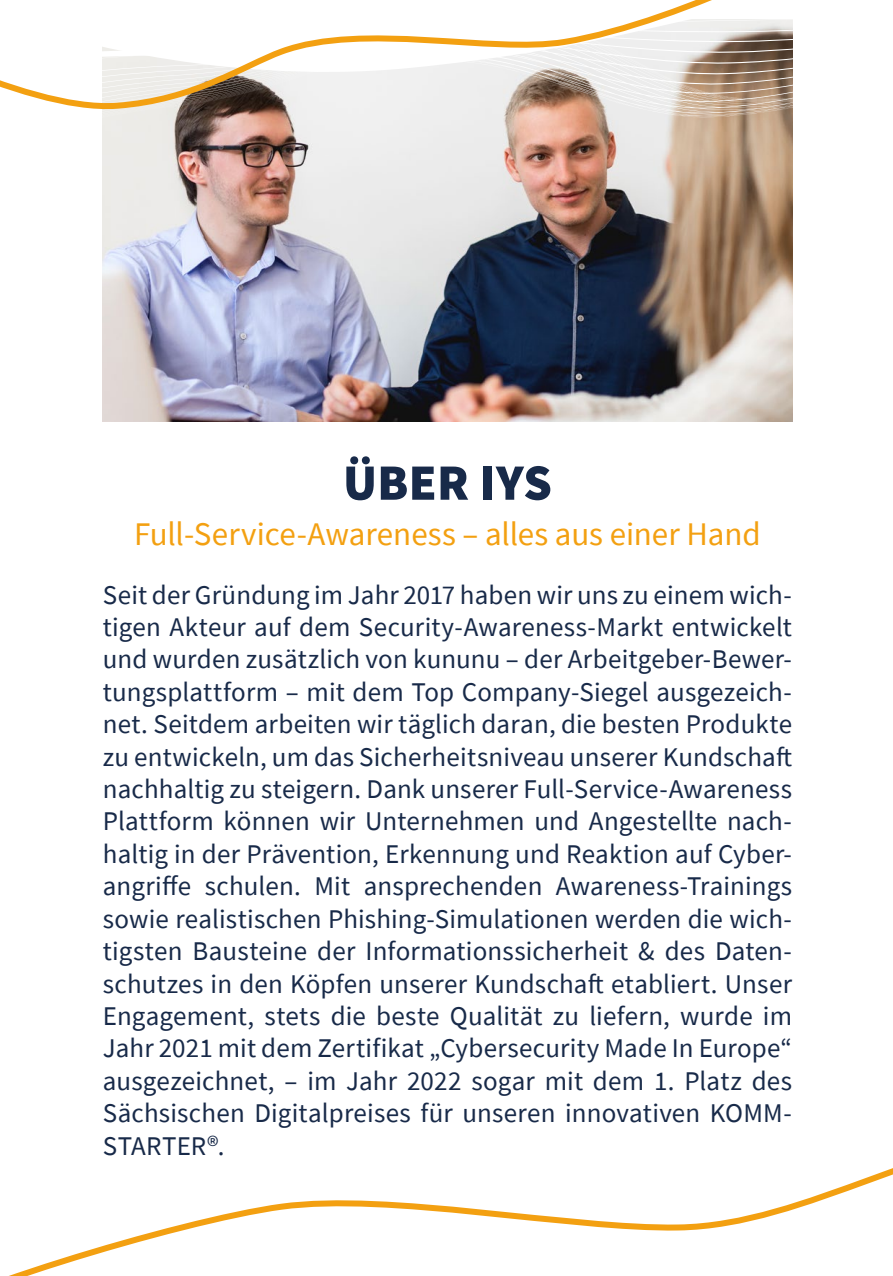
<style>
.page{position:relative;width:893px;height:1276px;background:#fff}
.page>*{position:absolute;margin:0;border:0;box-sizing:border-box;transform-origin:0 0}
.t1{font:900 51px "Source Sans Pro";color:#182a49}
.t2{font:33px "Source Sans Pro";color:#f3a011}
.t3{font:27px/32.4px "Source Sans Pro";letter-spacing:.005em;color:#182a49;text-align:justify}
</style>
<div class="page">
<svg style="left:9px;top:1168px;width:884px;height:108px"></svg>
<img style="left:103px;top:159px;width:689px;height:262px">
<img style="left:102px;top:113px;width:691px;height:46px">
<svg style="left:0;top:0;width:793px;height:113px"></svg>
<h1 class="t1" style="left:343px;top:447px;width:211px">ÜBER IYS</h1>
<p class="t2" style="left:134px;top:513px;width:628px">Full-Service-Awareness – alles aus einer Hand</p>
<p class="t3" style="left:103px;top:578px;width:691px">Seit der Gründung im Jahr 2017 haben wir uns zu einem wich&shy;tigen Akteur auf dem Security-Awareness-Markt entwickelt und wurden zusätzlich von kununu – der Arbeitgeber-Bewer&shy;tungsplattform – mit dem Top Company-Siegel ausgezeich&shy;net. Seitdem arbeiten wir täglich daran, die besten Produkte zu entwickeln, um das Sicherheitsniveau unserer Kundschaft nachhaltig zu steigern. Dank unserer Full-Service-Awareness Plattform können wir Unternehmen und Angestellte nach&shy;haltig in der Prävention, Erkennung und Reaktion auf Cyber&shy;angriffe schulen. Mit ansprechenden Awareness-Trainings sowie realistischen Phishing-Simulationen werden die wich&shy;tigsten Bausteine der Informationssicherheit &amp; des Daten&shy;schutzes in den Köpfen unserer Kundschaft etabliert. Unser Engagement, stets die beste Qualität zu liefern, wurde im Jahr 2021 mit dem Zertifikat „Cybersecurity Made In Europe“ ausgezeichnet, – im Jahr 2022 sogar mit dem 1. Platz des Sächsischen Digitalpreises für unseren innovativen KOMM-STARTER®.</p>
</div>
